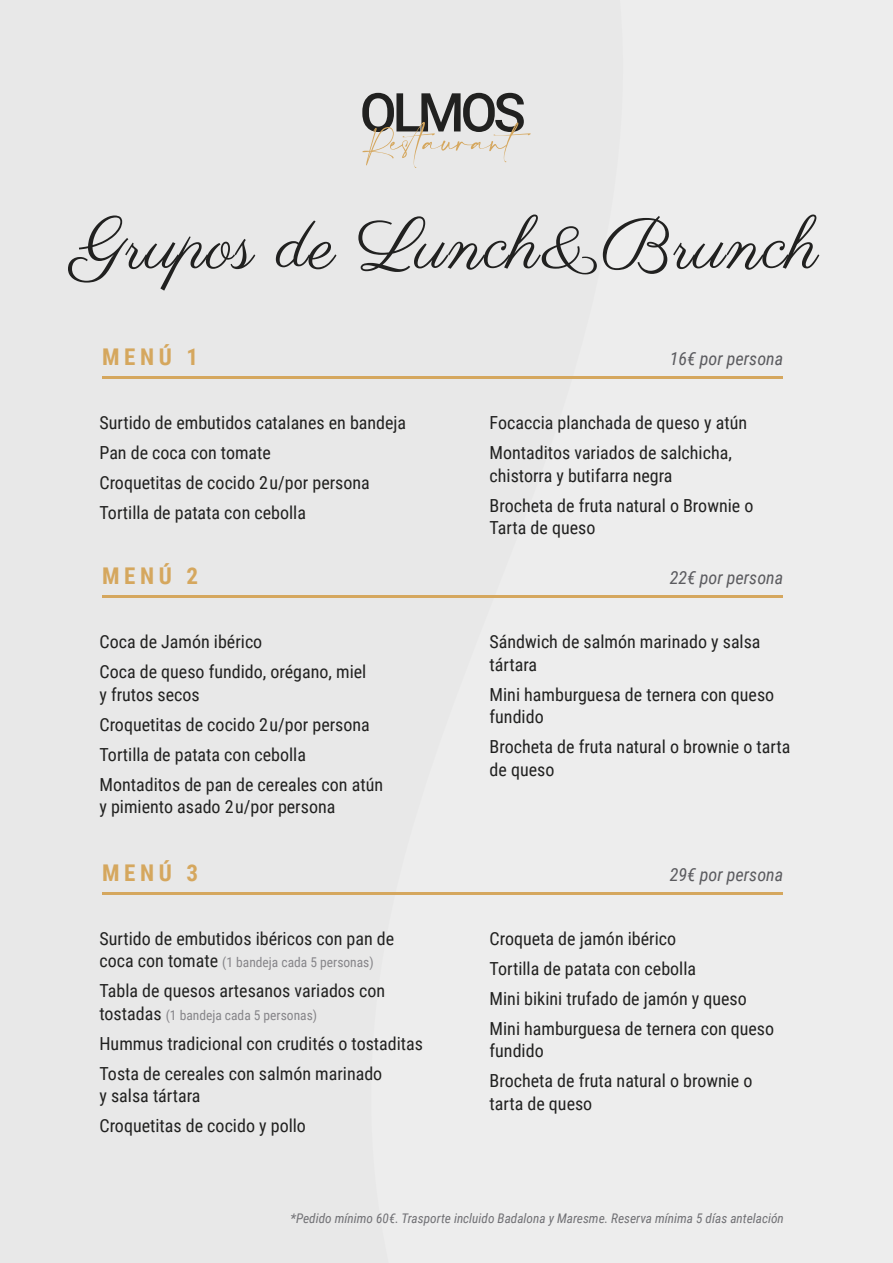
<style>
.page{position:relative;width:893px;height:1263px;background:#ededed}
.page>*{position:absolute;margin:0;border:0;box-sizing:border-box;transform-origin:0 0}
.t1{font:71.7px "Parisienne";letter-spacing:.01em;color:#212120}
.t2{font:700 23.1px "Roboto Condensed";letter-spacing:.2em;color:#d5a75e}
.t3{font:18px/30px "Roboto Condensed";color:#212120}
.t4{font:italic 18px "Roboto Condensed";color:#5b5b5f}
.t5{font:13.5px "Roboto Condensed";color:#868589}
.t6{font:italic 13.2px "Roboto Condensed";color:#717175}
.s1{font-size:18px;color:#212120}
</style>
<div class="page">
<hr style="left:102px;top:376px;width:681px;height:3px;background:#d5a75e">
<hr style="left:102px;top:595px;width:681px;height:3px;background:#d5a75e">
<hr style="left:102px;top:892px;width:681px;height:2px;background:#d5a75e">
<svg style="left:362px;top:93px;width:169px;height:75px"></svg>
<h1 class="t1" style="left:74px;top:202px;width:746px">Grupos de Lunch&amp;Brunch</h1>
<p class="t2" style="left:102px;top:341px;width:98px">MENÚ 1</p>
<p class="t4" style="left:670px;top:346px;width:115px">16€ por persona</p>
<p class="t3" style="left:99px;top:407px;width:308px">Surtido de embutidos catalanes en bandeja Pan de coca con tomate<br>Croquetitas de cocido 2 u/por persona Tortilla de patata con cebolla</p>
<p class="t3" style="left:490px;top:407px;width:259px">Focaccia planchada de queso y atún<br>Montaditos variados de salchicha,</p>
<p class="t3" style="left:490px;top:460px;width:265px">chistorra y butifarra negra<br>Brocheta de fruta natural o Brownie o</p>
<p class="t3" style="left:490px;top:512px;width:107px">Tarta de queso</p>
<p class="t2" style="left:102px;top:559px;width:98px">MENÚ 2</p>
<p class="t3" style="left:99px;top:626px;width:268px">Coca de Jamón ibérico<br>Coca de queso fundido, orégano, miel</p>
<p class="t3" style="left:99px;top:678px;width:285px">y frutos secos<br>Croquetitas de cocido 2 u/por persona<br>Tortilla de patata con cebolla<br>Montaditos de pan de cereales con atún</p>
<p class="t3" style="left:99px;top:791px;width:237px">y pimiento asado 2 u/por persona</p>
<p class="t2" style="left:102px;top:856px;width:98px">MENÚ 3</p>
<p class="t3" style="left:99px;top:923px;width:296px">Surtido de embutidos ibéricos con pan de</p>
<p class="t5" style="left:99px;top:953px;width:276px"><span class="s1">coca con tomate</span> (1 bandeja cada 5 personas)</p>
<p class="t3" style="left:99px;top:975px;width:287px">Tabla de quesos artesanos variados con</p>
<p class="t5" style="left:99px;top:1005px;width:219px"><span class="s1">tostadas</span> (1 bandeja cada 5 personas)</p>
<p class="t3" style="left:99px;top:1028px;width:325px">Hummus tradicional con crudités o tostaditas<br>Tosta de cereales con salmón marinado</p>
<p class="t3" style="left:99px;top:1080px;width:208px">y salsa tártara<br>Croquetitas de cocido y pollo</p>
<p class="t4" style="left:670px;top:565px;width:115px">22€ por persona</p>
<p class="t3" style="left:490px;top:630px;width:272px;line-height:22.5px">Sándwich de salmón marinado y salsa tártara</p>
<p class="t3" style="left:490px;top:682px;width:286px;line-height:22.5px">Mini hamburguesa de ternera con queso fundido</p>
<p class="t3" style="left:490px;top:735px;width:302px;line-height:22.5px">Brocheta de fruta natural o brownie o tarta de queso</p>
<p class="t4" style="left:670px;top:862px;width:115px">29€ por persona</p>
<p class="t3" style="left:490px;top:923px;width:286px">Croqueta de jamón ibérico<br>Tortilla de patata con cebolla<br>Mini bikini trufado de jamón y queso<br>Mini hamburguesa de ternera con queso</p>
<p class="t3" style="left:490px;top:1035px;width:264px">fundido<br>Brocheta de fruta natural o brownie o</p>
<p class="t3" style="left:490px;top:1088px;width:104px">tarta de queso</p>
<p class="t6" style="left:290px;top:1209px;width:495px">*Pedido mínimo 60€. Trasporte incluido Badalona y Maresme. Reserva mínima 5 días antelación</p>
</div>
